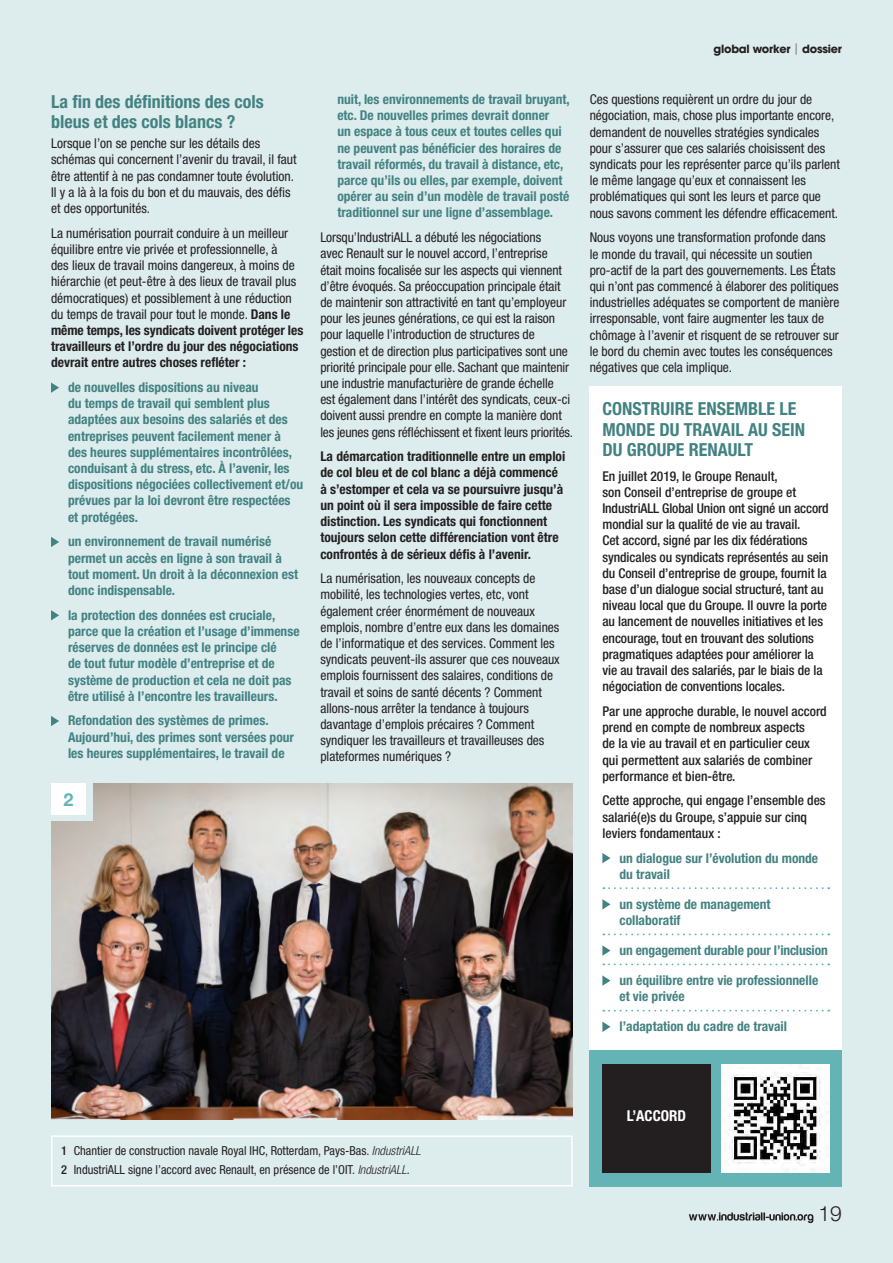
<style>
.page{position:relative;width:893px;height:1263px;background:#ddeced}
.page>*{position:absolute;margin:0;border:0;box-sizing:border-box;transform-origin:0 0}
.t1{font:300 21px "Helvetica Neue";color:#231f20}
.t2{font:700 condensed 18px/20.2px "Helvetica Neue";color:#438282}
.t3{font:700 18px "Helvetica Neue";color:#64b4b5}
.t4{font:700 condensed 15px "Helvetica Neue";color:#fff}
.t5{font:condensed 13.5px/16.2px "Helvetica Neue";color:#231f20}
.t6{font:700 condensed 13.5px/16.2px "Helvetica Neue";color:#438282}
.t7{font:500 condensed 13.5px/16.2px "Helvetica Neue";letter-spacing:-.005em;color:#231f20}
.t8{font:700 condensed 13.5px/16.2px "Helvetica Neue";color:#231f20}
.t9{font:condensed 12.3px/18.5px "Helvetica Neue";color:#231f20}
.t10{font:700 11.25px "Avant Garde";letter-spacing:-.02em;color:#231f20}
.s1{font-weight:700}
.s2{font-family:"Swiss 721 BT";font-weight:300}
.s3{font-weight:500}
.s4{font-weight:300;font-style:italic}
</style>
<div class="page">
<svg style="left:689px;top:1212px;width:124px;height:11px"></svg>
<svg style="left:51px;top:382px;width:8px;height:11px"></svg>
<svg style="left:51px;top:537px;width:8px;height:10px"></svg>
<svg style="left:51px;top:610px;width:8px;height:10px"></svg>
<svg style="left:51px;top:716px;width:8px;height:10px"></svg>
<div style="left:590px;top:386px;width:252px;height:664px;background:#fff"></div>
<svg style="left:603px;top:887px;width:226px;height:2px"></svg>
<svg style="left:603px;top:933px;width:226px;height:2px"></svg>
<svg style="left:603px;top:963px;width:226px;height:2px"></svg>
<svg style="left:603px;top:1010px;width:226px;height:1px"></svg>
<svg style="left:602px;top:853px;width:8px;height:10px"></svg>
<svg style="left:602px;top:899px;width:8px;height:10px"></svg>
<svg style="left:602px;top:945px;width:8px;height:11px"></svg>
<svg style="left:602px;top:975px;width:8px;height:11px"></svg>
<svg style="left:602px;top:1022px;width:8px;height:10px"></svg>
<div style="left:590px;top:1050px;width:252px;height:136px;background:#64b4b5"></div>
<img style="left:721px;top:1064px;width:108px;height:108px">
<div style="left:602px;top:1064px;width:108px;height:108px;background:#231f20"></div>
<img style="left:51px;top:783px;width:522px;height:336px">
<div style="left:50px;top:782px;width:43px;height:39px;background:#ddeced"></div>
<div style="left:51px;top:783px;width:35px;height:32px;background:#fff"></div>
<div style="left:51px;top:1135px;width:522px;height:51px;border:2px solid #fff"></div>
<h2 class="t2" style="left:51px;top:91px;width:214px">La fin des définitions des cols bleus et des cols blancs ?</h2>
<p class="t5" style="left:51px;top:135px;width:247px">Lorsque l’on se penche sur les détails des schémas qui concernent l’avenir du travail, il faut être attentif à ne pas condamner toute évolution.<br>Il y a là à la fois du bon et du mauvais, des défis et des opportunités.</p>
<p class="t5" style="left:51px;top:225px;width:254px">La numérisation pourrait conduire à un meilleur équilibre entre vie privée et professionnelle, à<br>des lieux de travail moins dangereux, à moins de hiérarchie (et peut-être à des lieux de travail plus démocratiques) et possiblement à une réduction du temps de travail pour tout le monde. <span class="s1">Dans le même temps, les syndicats doivent protéger les travailleurs et l’ordre du jour des négociations devrait entre autres choses refléter :</span></p>
<p class="t6" style="left:68px;top:379px;width:237px">de nouvelles dispositions au niveau<br>du temps de travail qui semblent plus adaptées aux besoins des salariés et des entreprises peuvent facilement mener à des heures supplémentaires incontrôlées, conduisant à du stress, etc. À l’avenir, les dispositions négociées collectivement et/ou prévues par la loi devront être respectées et protégées.</p>
<p class="t6" style="left:68px;top:533px;width:232px">un environnement de travail numérisé permet un accès en ligne à son travail à tout moment. Un droit à la déconnexion est donc indispensable.</p>
<p class="t6" style="left:68px;top:607px;width:233px">la protection des données est cruciale, parce que la création et l’usage d’immense réserves de données est le principe clé<br>de tout futur modèle d’entreprise et de système de production et cela ne doit pas être utilisé à l’encontre les travailleurs.</p>
<p class="t6" style="left:68px;top:712px;width:228px">Refondation des systèmes de primes.<br>Aujourd’hui, des primes sont versées pour les heures supplémentaires, le travail de</p>
<h2 class="t3" style="left:63px;top:788px;width:12px">2</h2>
<p class="t6" style="left:337px;top:91px;width:234px">nuit, les environnements de travail bruyant, etc. De nouvelles primes devrait donner<br>un espace à tous ceux et toutes celles qui ne peuvent pas bénéficier des horaires de travail réformés, du travail à distance, etc, parce qu’ils ou elles, par exemple, doivent opérer au sein d’un modèle de travail posté traditionnel sur une ligne d’assemblage.</p>
<p class="t5" style="left:320px;top:229px;width:254px">Lorsqu’IndustriALL a débuté les négociations<br>avec Renault sur le nouvel accord, l’entreprise<br>était moins focalisée sur les aspects qui viennent d’être évoqués. Sa préoccupation principale était de maintenir son attractivité en tant qu’employeur pour les jeunes générations, ce qui est la raison pour laquelle l’introduction de structures de gestion et de direction plus participatives sont une priorité principale pour elle. Sachant que maintenir une industrie manufacturière de grande échelle<br>est également dans l’intérêt des syndicats, ceux-ci doivent aussi prendre en compte la manière dont les jeunes gens réfléchissent et fixent leurs priorités.</p>
<p class="t8" style="left:320px;top:448px;width:246px">La démarcation traditionnelle entre un emploi de col bleu et de col blanc a déjà commencé à s’estomper et cela va se poursuivre jusqu’à un point où il sera impossible de faire cette distinction. Les syndicats qui fonctionnent toujours selon cette différenciation vont être confrontés à de sérieux défis à l’avenir.</p>
<p class="t5" style="left:320px;top:570px;width:241px">La numérisation, les nouveaux concepts de mobilité, les technologies vertes, etc, vont également créer énormément de nouveaux emplois, nombre d’entre eux dans les domaines de l’informatique et des services. Comment les syndicats peuvent-ils assurer que ces nouveaux emplois fournissent des salaires, conditions de travail et soins de santé décents ? Comment allons-nous arrêter la tendance à toujours davantage d’emplois précaires ? Comment syndiquer les travailleurs et travailleuses des plateformes numériques ?</p>
<p class="t10" style="left:713px;top:41px;width:130px">global worker <span class="s2">|</span> dossier</p>
<p class="t5" style="left:590px;top:91px;width:252px">Ces questions requièrent un ordre du jour de négociation, mais, chose plus importante encore, demandent de nouvelles stratégies syndicales pour s’assurer que ces salariés choisissent des syndicats pour les représenter parce qu’ils parlent le même langage qu’eux et connaissent les problématiques qui sont les leurs et parce que nous savons comment les défendre efficacement.</p>
<p class="t5" style="left:590px;top:229px;width:251px">Nous voyons une transformation profonde dans<br>le monde du travail, qui nécessite un soutien pro-actif de la part des gouvernements. Les États qui n’ont pas commencé à élaborer des politiques industrielles adéquates se comportent de manière irresponsable, vont faire augmenter les taux de chômage à l’avenir et risquent de se retrouver sur le bord du chemin avec toutes les conséquences négatives que cela implique.</p>
<h2 class="t2" style="left:602px;top:399px;width:204px">CONSTRUIRE ENSEMBLE LE<br>MONDE DU TRAVAIL AU SEIN<br>DU GROUPE RENAULT</h2>
<p class="t7" style="left:602px;top:467px;width:228px">En juillet 2019, le Groupe Renault,<br>son Conseil d’entreprise de groupe et IndustriALL Global Union ont signé un accord mondial sur la qualité de vie au travail.<br>Cet accord, signé par les dix fédérations syndicales ou syndicats représentés au sein du Conseil d’entreprise de groupe, fournit la base d’un dialogue social structuré, tant au niveau local que du Groupe. Il ouvre la porte au lancement de nouvelles initiatives et les encourage, tout en trouvant des solutions pragmatiques adaptées pour améliorer la vie au travail des salariés, par le biais de la négociation de conventions locales.</p>
<p class="t7" style="left:602px;top:703px;width:226px">Par une approche durable, le nouvel accord prend en compte de nombreux aspects<br>de la vie au travail et en particulier ceux qui permettent aux salariés de combiner performance et bien-être.</p>
<p class="t7" style="left:602px;top:792px;width:225px">Cette approche, qui engage l’ensemble des salarié(e)s du Groupe, s’appuie sur cinq leviers fondamentaux :</p>
<p class="t6" style="left:619px;top:849px;width:200px">un dialogue sur l’évolution du monde du travail</p>
<p class="t6" style="left:619px;top:896px;width:153px">un système de management collaboratif</p>
<p class="t6" style="left:619px;top:942px;width:210px">un engagement durable pour l’inclusion</p>
<p class="t6" style="left:619px;top:972px;width:200px">un équilibre entre vie professionnelle et vie privée</p>
<p class="t6" style="left:619px;top:1018px;width:169px">l’adaptation du cadre de travail</p>
<p class="t9" style="left:61px;top:1141px;width:361px"><span class="s3">1</span> Chantier de construction navale Royal IHC, Rotterdam, Pays-Bas. <span class="s4">IndustriALL<br></span><span class="s3">2</span> IndustriALL signe l’accord avec Renault, en présence de l’OIT. <span class="s4">IndustriALL</span>.</p>
<p class="t4" style="left:627px;top:1107px;width:61px">L’ACCORD</p>
<h1 class="t1" style="left:819px;top:1201px;width:25px">19</h1>
</div>
